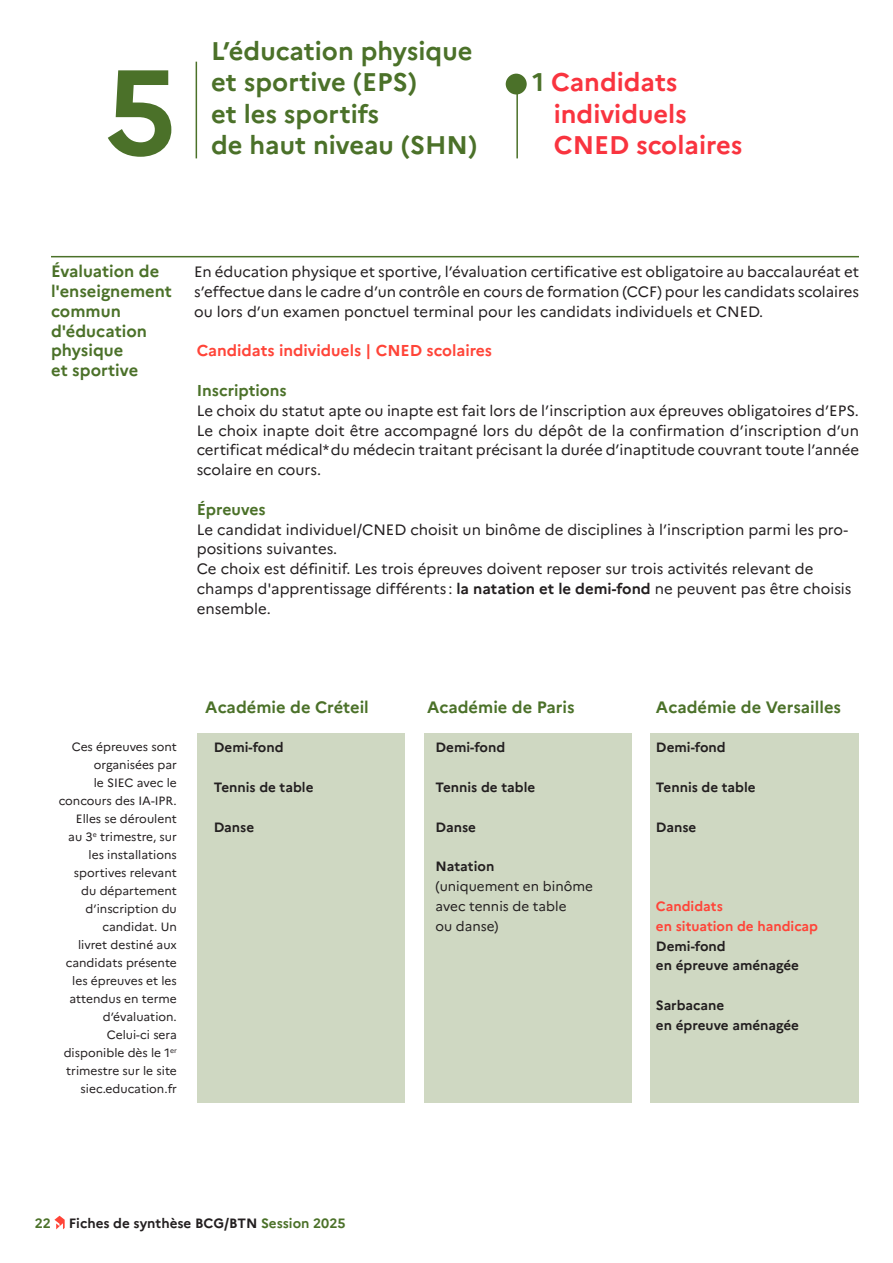
<style>
.page{position:relative;width:893px;height:1263px;background:#fff}
.page>*{position:absolute;margin:0;border:0;box-sizing:border-box;transform-origin:0 0}
.t1{font:700 120px "Marianne";color:#4b7129}
.t2{font:700 25.5px "Marianne";color:#4b7129}
.titre_1{font:700 25.5px "Marianne";color:#f9343f}
.t3{font:700 16.5px "Marianne";color:#4b7129}
.t4{font:700 15.75px "Marianne";color:#ff4438}
.t5{font:700 15.75px "Marianne";color:#4b7129}
.texte{font:15px/19.8px "Marianne";color:#231f20;text-align:justify}
.Texte_courant_justif{font:15px/19.8px "Marianne";color:#231f20;text-align:justify}
.texte_dans_tableau{font:700 13.5px/19.8px "Marianne";color:#231f20}
.texte_dans_tableau-2{font:700 13.5px/19.8px "Marianne";color:#ff4438}
.t6{font:13.5px/19.8px "Marianne";color:#231f20}
.t7{font:700 13.5px "Marianne";color:#4b7129}
.Notes_marges{font:12px/18px "Marianne";color:#231f20;text-align:right}
.s1{color:#4b7129}
.s2{font-weight:700}
.s3{color:#231f20}
</style>
<div class="page">
<hr style="left:196px;top:62px;width:1px;height:96px;background:#4b7129">
<svg style="left:54px;top:1216px;width:11px;height:13px"></svg>
<div style="left:650px;top:733px;width:209px;height:138px;background:#cfd8c2"></div>
<div style="left:650px;top:871px;width:209px;height:231px;background:#cfd8c2"></div>
<div style="left:424px;top:733px;width:208px;height:369px;background:#cfd8c2"></div>
<div style="left:197px;top:733px;width:207px;height:369px;background:#cfd8c2"></div>
<hr style="left:516px;top:93px;width:2px;height:65px;background:#4b7129">
<hr style="left:51px;top:256px;width:808px;height:1px;background:#4b7129">
<div style="left:506px;top:74px;width:21px;height:21px;background:#4b7129;border-radius:50%"></div>
<p class="t1" style="left:105px;top:38px;width:73px">5</p>
<p class="t2" style="left:211px;top:35px;width:263px">L’éducation physique</p>
<p class="t2" style="left:211px;top:67px;width:207px">et sportive (EPS)</p>
<p class="t2" style="left:211px;top:98px;width:170px">et les sportifs</p>
<p class="t2" style="left:211px;top:130px;width:268px">de haut niveau (SHN)</p>
<p class="titre_1" style="left:533px;top:67px;width:147px"><span class="s1">1</span> Candidats</p>
<p class="titre_1" style="left:554px;top:98px;width:135px">individuels</p>
<p class="titre_1" style="left:554px;top:130px;width:190px">CNED scolaires</p>
<p class="t3" style="left:51px;top:261px;width:110px">Évaluation de</p>
<p class="t3" style="left:51px;top:281px;width:122px">l'enseignement</p>
<p class="t3" style="left:51px;top:301px;width:71px">commun</p>
<p class="t3" style="left:51px;top:321px;width:97px">d'éducation</p>
<p class="t3" style="left:51px;top:340px;width:74px">physique</p>
<p class="t3" style="left:51px;top:360px;width:89px">et sportive</p>
<p class="Texte_courant_justif" style="left:194px;top:262px;width:666px">En éducation physique et sportive, l’évaluation certificative est obligatoire au baccalauréat et s’effectue dans le cadre d’un contrôle en cours de formation (CCF) pour les candidats scolaires ou lors d’un examen ponctuel terminal pour les candidats individuels et CNED.</p>
<p class="t4" style="left:197px;top:341px;width:297px">Candidats individuels | CNED scolaires</p>
<p class="t5" style="left:197px;top:381px;width:92px">Inscriptions</p>
<p class="texte" style="left:197px;top:401px;width:664px">Le choix du statut apte ou inapte est fait lors de l’inscription aux épreuves obligatoires d’EPS.<br>Le choix inapte doit être accompagné lors du dépôt de la confirmation d’inscription d’un certificat médical* du médecin traitant précisant la durée d’inaptitude couvrant toute l’année scolaire en cours.</p>
<p class="t5" style="left:197px;top:500px;width:70px">Épreuves</p>
<p class="texte" style="left:197px;top:519px;width:656px;text-align:left">Le candidat individuel/CNED choisit un binôme de disciplines à l’inscription parmi les pro&shy;positions suivantes.<br>Ce choix est définitif. Les trois épreuves doivent reposer sur trois activités relevant de champs d'apprentissage différents : <span class="s2">la natation et le demi-fond</span> ne peuvent pas être choisis ensemble.</p>
<p class="Notes_marges" style="left:59px;top:737px;width:120px">Ces épreuves sont organisées par<br>le SIEC avec le concours des IA-IPR.<br>Elles se déroulent<br>au 3<sup>e</sup> trimestre, sur les installations sportives relevant du département d’inscription du candidat. Un<br>livret destiné aux candidats présente les épreuves et les attendus en terme d’évaluation.</p>
<p class="Notes_marges" style="left:64px;top:1025px;width:115px">Celui-ci sera disponible dès le 1<sup>er </sup>trimestre sur le site siec.education.fr</p>
<p class="t3" style="left:205px;top:697px;width:165px">Académie de Créteil</p>
<p class="t3" style="left:427px;top:697px;width:149px">Académie de Paris</p>
<p class="t3" style="left:656px;top:697px;width:187px">Académie de Versailles</p>
<p class="texte_dans_tableau" style="left:214px;top:738px;width:71px">Demi-fond</p>
<p class="texte_dans_tableau" style="left:214px;top:777px;width:101px">Tennis de table</p>
<p class="texte_dans_tableau" style="left:214px;top:817px;width:42px">Danse</p>
<p class="texte_dans_tableau" style="left:436px;top:738px;width:71px">Demi-fond</p>
<p class="texte_dans_tableau" style="left:436px;top:777px;width:101px">Tennis de table</p>
<p class="texte_dans_tableau" style="left:436px;top:817px;width:42px">Danse</p>
<p class="t6" style="left:436px;top:856px;width:159px"><span class="s2">Natation<br></span>(uniquement en binôme avec tennis de table<br>ou danse)</p>
<p class="texte_dans_tableau" style="left:656px;top:738px;width:71px">Demi-fond</p>
<p class="texte_dans_tableau" style="left:656px;top:777px;width:101px">Tennis de table</p>
<p class="texte_dans_tableau" style="left:656px;top:817px;width:42px">Danse</p>
<p class="texte_dans_tableau-2" style="left:656px;top:896px;width:164px">Candidats<br>en situation de handicap<br><span class="s3">Demi-fond<br>en épreuve aménagée</span></p>
<p class="texte_dans_tableau" style="left:656px;top:995px;width:145px">Sarbacane<br>en épreuve aménagée</p>
<p class="t7" style="left:35px;top:1215px;width:18px">22</p>
<p class="texte_dans_tableau" style="left:69px;top:1213px;width:278px">Fiches de synthèse BCG/BTN <span class="s1">Session 2025</span></p>
</div>
